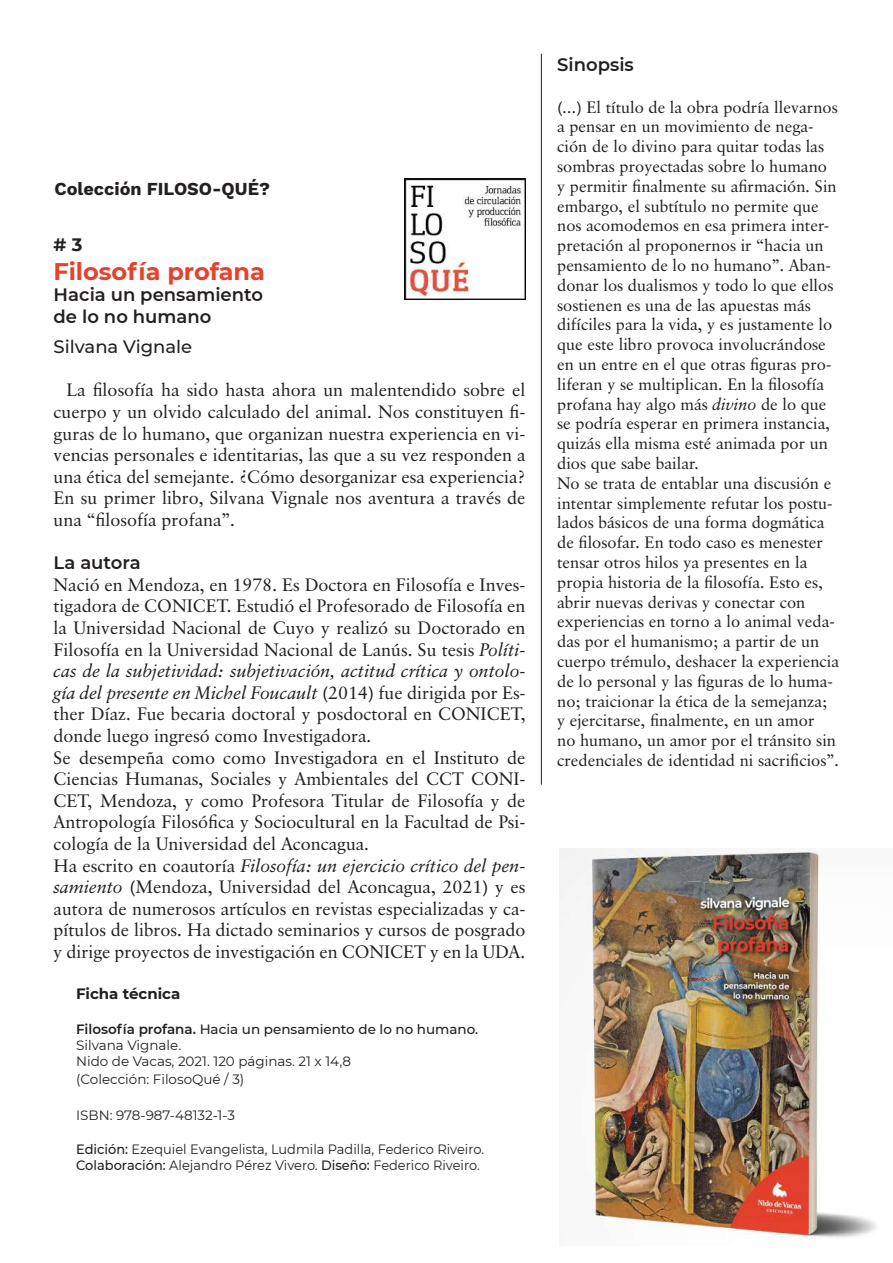
<style>
.page{position:relative;width:893px;height:1263px;background:#fff}
.page>*{position:absolute;margin:0;border:0;box-sizing:border-box;transform-origin:0 0}
.t1{font:700 24px "Montserrat";color:#e6412b}
.t2{font:18px/21.6px "Classical Garamond BT";color:#231f20;text-align:justify}
.t3{font:600 18px/21.6px "Montserrat";color:#231f20}
.t4{font:700 18px "Work Sans";color:#231f20}
.t5{font:500 18px "Montserrat";color:#231f20}
.t6{font:700 18px "Montserrat";color:#231f20}
.t7{font:16.5px/19.8px "Classical Garamond BT";color:#231f20}
.t8{font:700 15px "Montserrat";color:#231f20}
.t9{font:13.5px/16.2px "Montserrat";color:#231f20}
.t10{font:13.5px/16.2px "Montserrat";color:#231f20;scale:.96 1}
.s1{font-style:italic}
.s2{font-weight:600}
.s3{font-weight:500}
</style>
<div class="page">
<img style="left:404px;top:178px;width:122px;height:122px">
<img style="left:559px;top:848px;width:317px;height:392px">
<hr style="left:541px;top:54px;width:1px;height:730px;background:#231f20">
<p class="t4" style="left:54px;top:179px;width:217px">Colección FILOSO-QUÉ?</p>
<p class="t6" style="left:54px;top:232px;width:30px"># 3</p>
<h1 class="t1" style="left:54px;top:254px;width:213px">Filosofía profana</h1>
<p class="t3" style="left:54px;top:283px;width:211px">Hacia un pensamiento de lo no humano</p>
<p class="t5" style="left:54px;top:334px;width:140px">Silvana Vignale</p>
<p class="t2" style="left:54px;top:379px;width:473px;text-indent:13px">La filosofía ha sido hasta ahora un malentendido sobre el cuerpo y un olvido calculado del animal. Nos constituyen fi&shy;guras de lo humano, que organizan nuestra experiencia en vi&shy;vencias personales e identitarias, las que a su vez responden a una ética del semejante. ¿Cómo desorganizar esa experiencia?<br>En su primer libro, Silvana Vignale nos aventura a través de una “filosofía profana”.</p>
<p class="t3" style="left:54px;top:551px;width:89px">La autora</p>
<p class="t2" style="left:54px;top:573px;width:474px;text-align:left">Nació en Mendoza, en 1978. Es Doctora en Filosofía e Inves&shy;tigadora de CONICET. Estudió el Profesorado de Filosofía en la Universidad Nacional de Cuyo y realizó su Doctorado en Filosofía en la Universidad Nacional de Lanús. Su tesis <span class="s1">Políti&shy;cas de la subjetividad: subjetivación, actitud crítica y ontolo&shy;gía del presente en Michel Foucault</span> (2014) fue dirigida por Es&shy;ther Díaz. Fue becaria doctoral y posdoctoral en CONICET, donde luego ingresó como Investigadora.<br>Se desempeña como como Investigadora en el Instituto de Ciencias Humanas, Sociales y Ambientales del CCT CONI-CET, Mendoza, y como Profesora Titular de Filosofía y de Antropología Filosófica y Sociocultural en la Facultad de Psi&shy;cología de la Universidad del Aconcagua.<br>Ha escrito en coautoría <span class="s1">Filosofía: un ejercicio crítico del pen&shy;samiento</span> (Mendoza, Universidad del Aconcagua, 2021) y es autora de numerosos artículos en revistas especializadas y ca&shy;pítulos de libros. Ha dictado seminarios y cursos de posgrado y dirige proyectos de investigación en CONICET y en la UDA.</p>
<p class="t8" style="left:76px;top:983px;width:106px">Ficha técnica</p>
<p class="t9" style="left:76px;top:1020px;width:404px"><span class="s2">Filosofía profana.</span> <span class="s3">Hacia un pensamiento de lo no humano.<br></span>Silvana Vignale.<br>Nido de Vacas, 2021. 120 páginas. 21 x 14,8</p>
<p class="t9" style="left:76px;top:1070px;width:170px">(Colección: FilosoQué / 3)</p>
<p class="t9" style="left:76px;top:1106px;width:160px">ISBN: 978-987-48132-1-3</p>
<p class="t10" style="left:76px;top:1141px;width:426px"><span class="s3">Edición:</span> Ezequiel Evangelista, Ludmila Padilla, Federico Riveiro.<br><span class="s3">Colaboración:</span> Alejandro Pérez Vivero. <span class="s3">Diseño:</span> Federico Riveiro.</p>
<p class="t3" style="left:557px;top:53px;width:78px">Sinopsis</p>
<p class="t7" style="left:557px;top:97px;width:284px">(...) El título de la obra podría llevarnos a pensar en un movimiento de nega&shy;ción de lo divino para quitar todas las sombras proyectadas sobre lo humano y permitir finalmente su afirmación. Sin embargo, el subtítulo no permite que nos acomodemos en esa primera inter&shy;pretación al proponernos ir “hacia un pensamiento de lo no humano”. Aban&shy;donar los dualismos y todo lo que ellos sostienen es una de las apuestas más difíciles para la vida, y es justamente lo que este libro provoca involucrándose en un entre en el que otras figuras pro&shy;liferan y se multiplican. En la filosofía profana hay algo más <span class="s1">divino</span> de lo que se podría esperar en primera instancia, quizás ella misma esté animada por un dios que sabe bailar.<br>No se trata de entablar una discusión e intentar simplemente refutar los postu&shy;lados básicos de una forma dogmática de filosofar. En todo caso es menester tensar otros hilos ya presentes en la propia historia de la filosofía. Esto es, abrir nuevas derivas y conectar con experiencias en torno a lo animal veda&shy;das por el humanismo; a partir de un cuerpo trémulo, deshacer la experiencia de lo personal y las figuras de lo huma&shy;no; traicionar la ética de la semejanza; y ejercitarse, finalmente, en un amor<br>no humano, un amor por el tránsito sin credenciales de identidad ni sacrificios”.</p>
</div>
